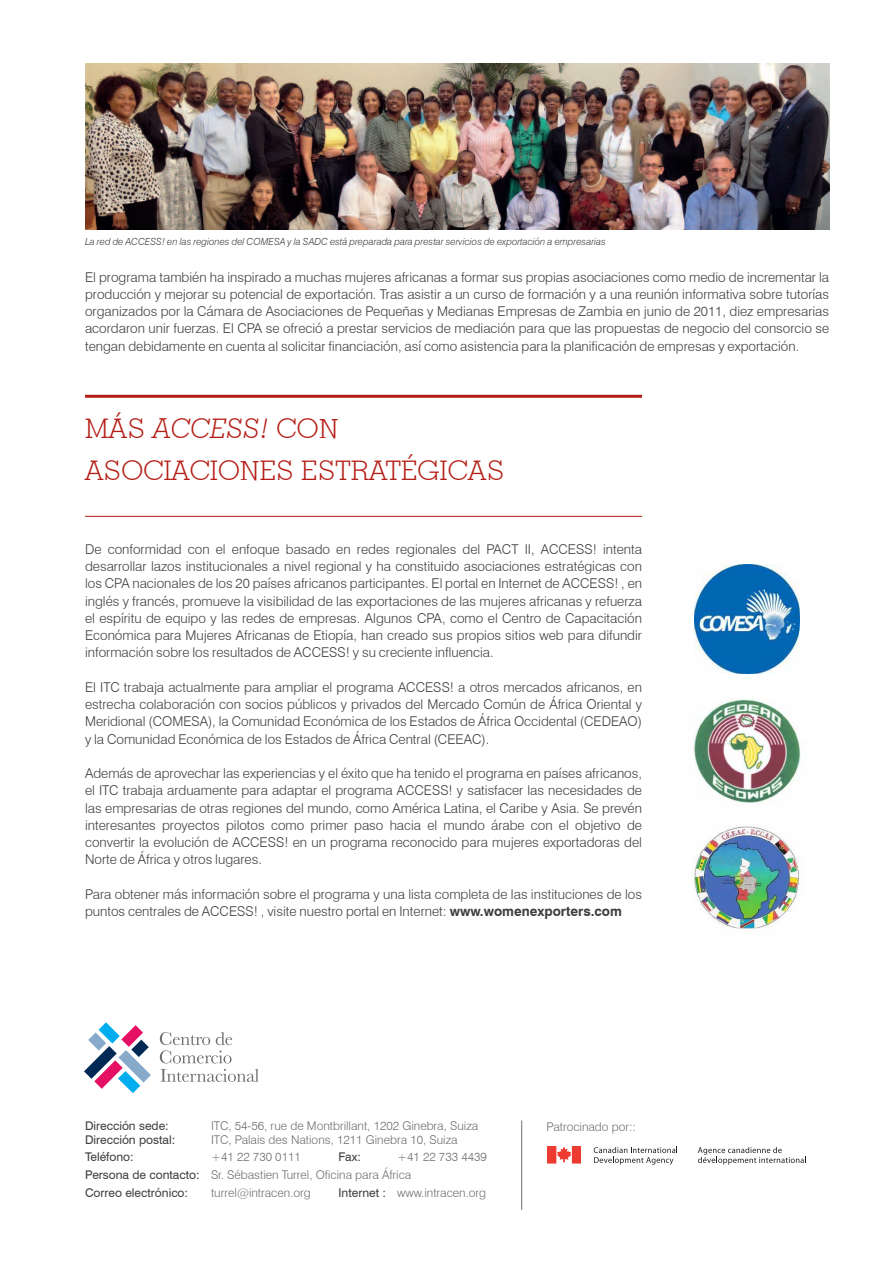
<style>
.page{position:relative;width:893px;height:1263px;background:#fff}
.page>*{position:absolute;margin:0;border:0;box-sizing:border-box;transform-origin:0 0}
.Titles{font:300 27px "Geometric Slab 703 BT";letter-spacing:.01em;color:#b41d15}
.Titles-2{font:italic 300 27px "Geometric Slab 703 BT";letter-spacing:.01em;color:#b41d15}
.text{font:300 13.5px/17.2px "Swiss 721 BT";color:#3e3e3f;text-align:justify}
.adresse{font:300 12px "Swiss 721 BT";color:#6c6d70}
.adresse-2{font:12px "Swiss 721 BT";color:#3e3e3f}
.ITC_text{font:300 12px "Swiss 721 BT";color:#6c6d70}
.captions{font:italic 300 9.75px "Swiss 721 BT";color:#3e3e3f}
.s1{font-style:normal}
.s2{font-weight:700}
.s3{font-weight:400;color:#3e3e3f}
</style>
<div class="page">
<hr style="left:85px;top:395px;width:557px;height:3px;background:#b41d15">
<hr style="left:85px;top:516px;width:557px;height:1px;background:#b41d15">
<svg style="left:556px;top:1146px;width:16px;height:17px"></svg>
<div style="left:548px;top:1146px;width:8px;height:17px;background:#ee3b32"></div>
<svg style="left:557px;top:1148px;width:14px;height:14px"></svg>
<div style="left:572px;top:1146px;width:9px;height:17px;background:#ee3b32"></div>
<svg style="left:698px;top:1147px;width:108px;height:17px"></svg>
<svg style="left:594px;top:1147px;width:83px;height:18px"></svg>
<hr style="left:521px;top:1120px;width:1px;height:90px;background:#6c6d70">
<img style="left:85px;top:64px;width:744px;height:166px">
<img style="left:695px;top:564px;width:104px;height:109px">
<img style="left:693px;top:698px;width:108px;height:105px">
<img style="left:691px;top:824px;width:112px;height:105px">
<svg style="left:84px;top:1022px;width:67px;height:71px"></svg>
<svg style="left:160px;top:1032px;width:72px;height:31px"></svg>
<svg style="left:160px;top:1069px;width:97px;height:13px"></svg>
<p class="captions" style="left:85px;top:235px;width:522px">La red de ACCESS! en las regiones del COMESA y la SADC está preparada para prestar servicios de exportación a empresarias</p>
<p class="text" style="left:85px;top:268px;width:746px">El programa también ha inspirado a muchas mujeres africanas a formar sus propias asociaciones como medio de incrementar la producción y mejorar su potencial de exportación. Tras asistir a un curso de formación y a una reunión informativa sobre tutorías organizados por la Cámara de Asociaciones de Pequeñas y Medianas Empresas de Zambia en junio de 2011, diez empresarias acordaron unir fuerzas. El CPA se ofreció a prestar servicios de mediación para que las propuestas de negocio del consorcio se tengan debidamente en cuenta al solicitar financiación, así como asistencia para la planificación de empresas y exportación.</p>
<p class="Titles-2" style="left:85px;top:412px;width:255px"><span class="s1">MÁS</span> ACCESS! <span class="s1">CON</span></p>
<p class="Titles" style="left:85px;top:454px;width:421px">ASOCIACIONES ESTRATÉGICAS</p>
<p class="text" style="left:85px;top:540px;width:559px">De conformidad con el enfoque basado en redes regionales del PACT II, ACCESS! intenta desarrollar lazos institucionales a nivel regional y ha constituido asociaciones estratégicas con los CPA nacionales de los 20 países africanos participantes. El portal en Internet de ACCESS! , en inglés y francés, promueve la visibilidad de las exportaciones de las mujeres africanas y refuerza el espíritu de equipo y las redes de empresas. Algunos CPA, como el Centro de Capacitación Económica para Mujeres Africanas de Etiopía, han creado sus propios sitios web para difundir información sobre los resultados de ACCESS! y su creciente influencia.</p>
<p class="text" style="left:85px;top:678px;width:559px">El ITC trabaja actualmente para ampliar el programa ACCESS! a otros mercados africanos, en estrecha colaboración con socios públicos y privados del Mercado Común de África Oriental y Meridional (COMESA), la Comunidad Económica de los Estados de África Occidental (CEDEAO) y la Comunidad Económica de los Estados de África Central (CEEAC).</p>
<p class="text" style="left:85px;top:765px;width:558px">Además de aprovechar las experiencias y el éxito que ha tenido el programa en países africanos, el ITC trabaja arduamente para adaptar el programa ACCESS! y satisfacer las necesidades de las empresarias de otras regiones del mundo, como América Latina, el Caribe y Asia. Se prevén interesantes proyectos pilotos como primer paso hacia el mundo árabe con el objetivo de convertir la evolución de ACCESS! en un programa reconocido para mujeres exportadoras del Norte de África y otros lugares.</p>
<p class="text" style="left:85px;top:885px;width:558px">Para obtener más información sobre el programa y una lista completa de las instituciones de los puntos centrales de ACCESS! , visite nuestro portal en Internet: <span class="s2">www.womenexporters.com</span></p>
<p class="adresse-2" style="left:85px;top:1118px;width:85px">Dirección sede:</p>
<p class="adresse" style="left:211px;top:1118px;width:269px">ITC, 54-56, rue de Montbrillant, 1202 Ginebra, Suiza</p>
<p class="ITC_text" style="left:546px;top:1119px;width:91px">Patrocinado por::</p>
<p class="adresse-2" style="left:85px;top:1132px;width:92px">Dirección postal:</p>
<p class="adresse" style="left:211px;top:1132px;width:248px">ITC, Palais des Nations, 1211 Ginebra 10, Suiza</p>
<p class="adresse-2" style="left:85px;top:1150px;width:50px">Teléfono:</p>
<p class="adresse" style="left:211px;top:1150px;width:91px">+41 22 730 0111</p>
<p class="adresse-2" style="left:339px;top:1150px;width:24px">Fax:</p>
<p class="adresse" style="left:397px;top:1150px;width:91px">+41 22 733 4439</p>
<p class="adresse" style="left:85px;top:1167px;width:328px"><span class="s3">Persona de contacto:</span> Sr. Sébastien Turrel, Oficina para África</p>
<p class="adresse-2" style="left:85px;top:1185px;width:105px">Correo electrónico:</p>
<p class="adresse" style="left:211px;top:1185px;width:101px">turrel@intracen.org</p>
<p class="adresse" style="left:339px;top:1185px;width:149px"><span class="s3">Internet :</span> www.intracen.org</p>
</div>
